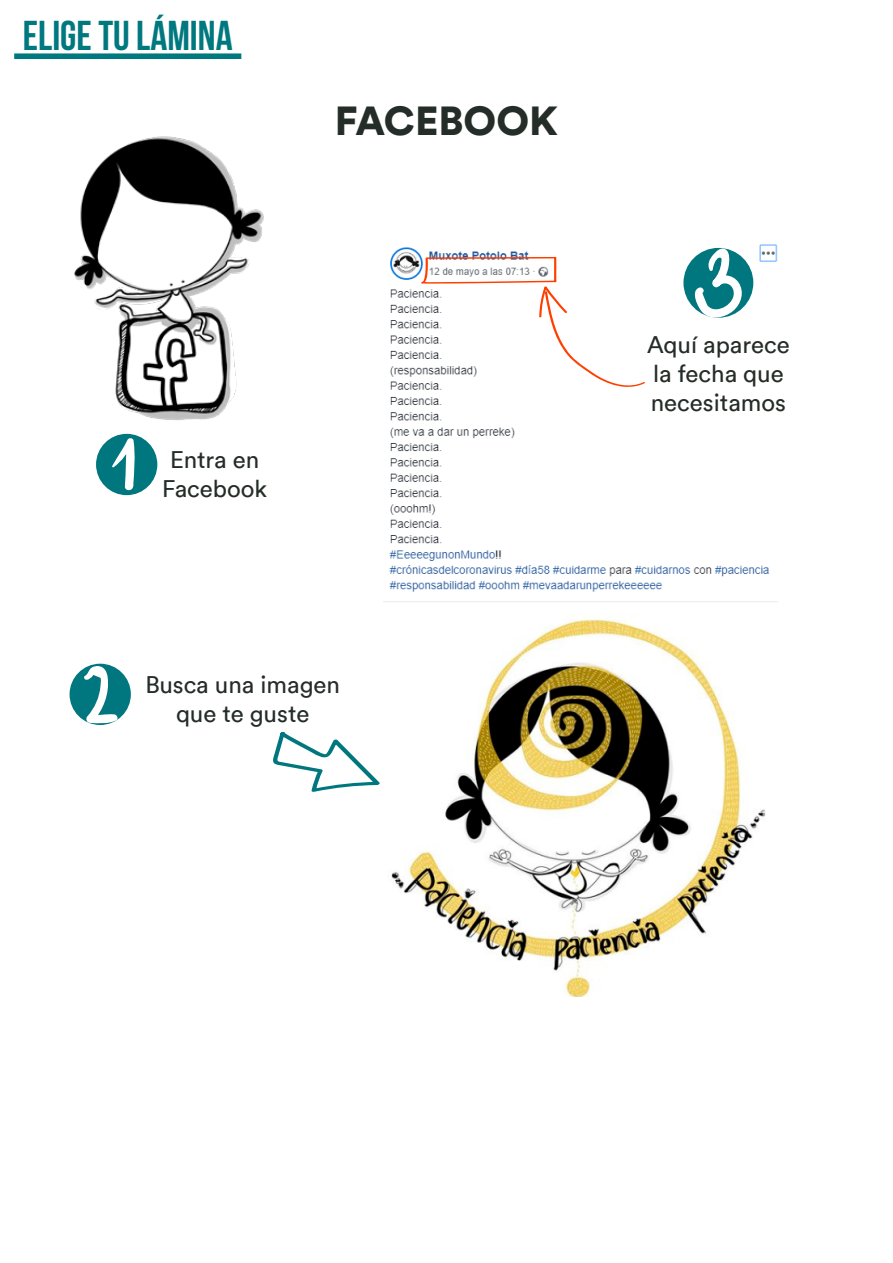
<style>
.page{position:relative;width:893px;height:1263px;background:#fff}
.page>*{position:absolute;margin:0;border:0;box-sizing:border-box;transform-origin:0 0}
.t1{font:41.7px "Bebas Neue";color:#00787f}
.t2{font:900 40.5px "Circular";color:#252d28}
.t3{font:24px/28.8px "Circular";color:#252d28;text-align:center}
</style>
<div class="page">
<div style="left:14px;top:53px;width:227px;height:6px;background:#00787f"></div>
<img style="left:74px;top:136px;width:190px;height:298px">
<img style="left:384px;top:244px;width:393px;height:753px">
<div style="left:96px;top:434px;width:61px;height:61px;background:#00777e;border-radius:50%"></div>
<svg style="left:112px;top:437px;width:23px;height:54px"></svg>
<div style="left:70px;top:664px;width:61px;height:61px;background:#00777e;border-radius:50%"></div>
<svg style="left:83px;top:666px;width:36px;height:58px"></svg>
<div style="left:683px;top:248px;width:70px;height:70px;background:#00777e;border-radius:50%"></div>
<svg style="left:690px;top:246px;width:55px;height:75px"></svg>
<svg style="left:420px;top:257px;width:226px;height:132px"></svg>
<svg style="left:273px;top:732px;width:107px;height:60px"></svg>
<h1 class="t1" style="left:23px;top:12px;width:211px">ELIGE TU LÁMINA</h1>
<h2 class="t2" style="left:335px;top:94px;width:225px">FACEBOOK</h2>
<p class="t3" style="left:162px;top:445px;width:106px">Entra en<br>Facebook</p>
<p class="t3" style="left:145px;top:670px;width:196px">Busca una imagen que te guste</p>
<p class="t3" style="left:647px;top:330px;width:144px;text-align:left">Aquí aparece la fecha que necesitamos</p>
</div>
